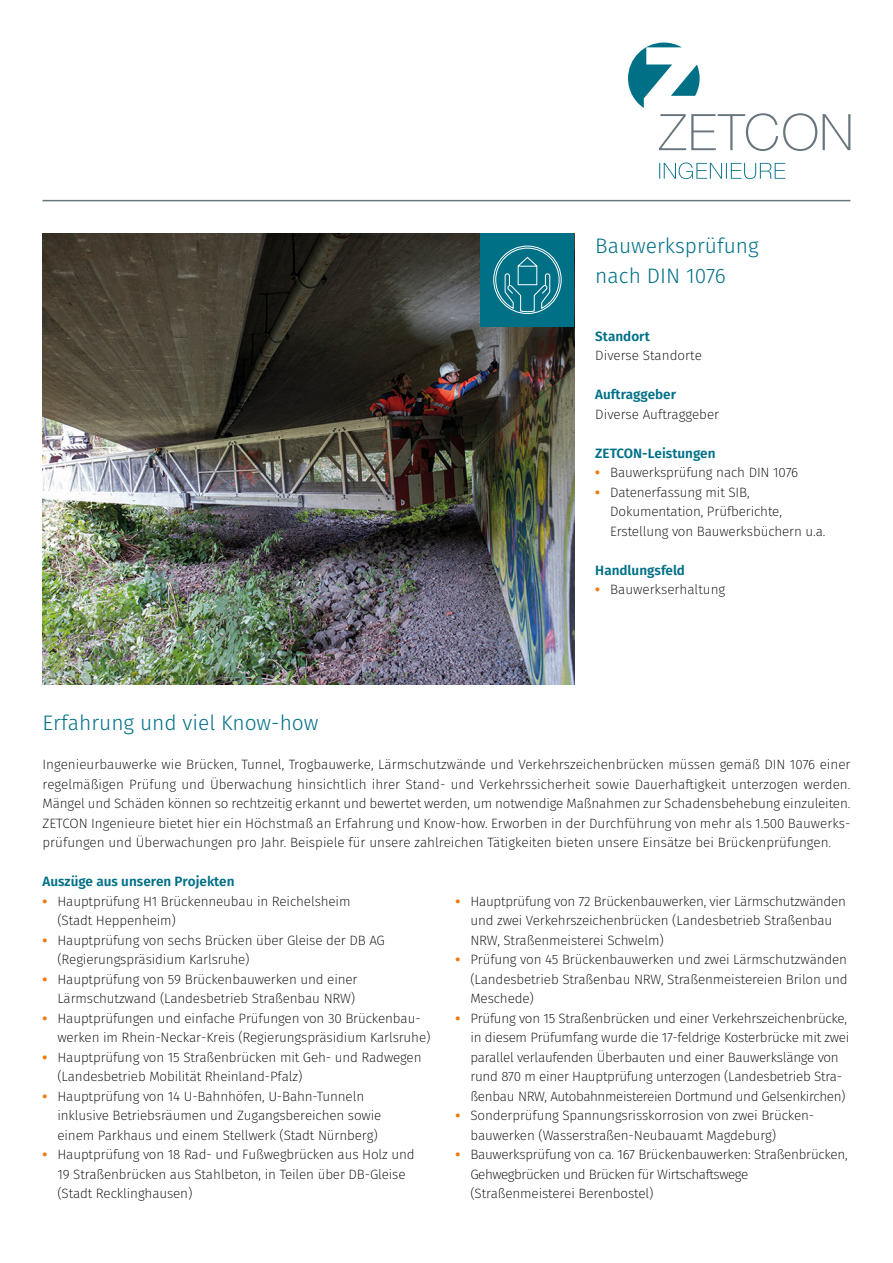
<style>
.page{position:relative;width:893px;height:1263px;background:#fff}
.page>*{position:absolute;margin:0;border:0;box-sizing:border-box;transform-origin:0 0}
.Navigation_14_20{font:300 21px/30px "Fira Sans";color:#007087}
.Copy_9_13_Block{font:200 13.5px/19.5px "Fira Sans";letter-spacing:-.01em;color:#000}
.Copy_9_13{font:600 13.5px "Fira Sans";color:#007087}
.Copy_9_13-2{font:200 13.5px "Fira Sans";color:#000}
.Copy_9_13_Block-2{font:600 13.5px "Fira Sans";color:#007087}
.s1{font-weight:800;color:#ef7a0b}
</style>
<div class="page">
<svg style="left:628px;top:43px;width:189px;height:108px"></svg>
<svg style="left:823px;top:114px;width:27px;height:36px"></svg>
<svg style="left:659px;top:163px;width:126px;height:16px"></svg>
<hr style="left:43px;top:200px;width:807px;height:1px;background:#67757d">
<img style="left:43px;top:233px;width:531px;height:451px">
<div style="left:480px;top:233px;width:94px;height:94px;background:#007087"></div>
<svg style="left:493px;top:245px;width:69px;height:69px"></svg>
<p class="Navigation_14_20" style="left:595px;top:230px;width:165px">Bauwerksprüfung nach DIN 1076</p>
<p class="Copy_9_13" style="left:595px;top:325px;width:56px">Standort</p>
<p class="Copy_9_13-2" style="left:595px;top:346px;width:108px">Diverse Standorte</p>
<p class="Copy_9_13" style="left:595px;top:383px;width:82px">Auftraggeber</p>
<p class="Copy_9_13-2" style="left:595px;top:405px;width:125px">Diverse Auftraggeber</p>
<p class="Copy_9_13" style="left:595px;top:442px;width:122px">ZETCON-Leistungen</p>
<p class="Copy_9_13_Block" style="left:595px;top:463px;width:204px"><span class="s1">•</span> Bauwerksprüfung nach DIN 1076</p>
<p class="Copy_9_13_Block" style="left:610px;top:482px;width:217px;text-indent:-15px"><span class="s1">•</span> Datenerfassung mit SIB,<br>Dokumentation, Prüfberichte,<br>Erstellung von Bauwerksbüchern u.a.</p>
<p class="Copy_9_13" style="left:595px;top:559px;width:91px">Handlungsfeld</p>
<p class="Copy_9_13_Block" style="left:595px;top:580px;width:131px"><span class="s1">•</span> Bauwerkserhaltung</p>
<p class="Navigation_14_20" style="left:43px;top:708px;width:277px">Erfahrung und viel Know-how</p>
<p class="Copy_9_13_Block" style="left:43px;top:755px;width:809px;text-align:justify">Ingenieurbauwerke wie Brücken, Tunnel, Trogbauwerke, Lärmschutzwände und Verkehrszeichenbrücken müssen gemäß DIN 1076 einer regelmäßigen Prüfung und Überwachung hinsichtlich ihrer Stand- und Verkehrssicherheit sowie Dauerhaftigkeit unterzogen werden.<br>Mängel und Schäden können so rechtzeitig erkannt und bewertet werden, um notwendige Maßnahmen zur Schadensbehebung einzuleiten.<br>ZETCON Ingenieure bietet hier ein Höchstmaß an Erfahrung und Know-how. Erworben in der Durchführung von mehr als 1.500 Bauwerks&shy;prüfungen und Überwachungen pro Jahr. Beispiele für unsere zahlreichen Tätigkeiten bieten unsere Einsätze bei Brückenprüfungen.</p>
<p class="Copy_9_13_Block-2" style="left:43px;top:870px;width:194px">Auszüge aus unseren Projekten</p>
<p class="Copy_9_13_Block" style="left:57px;top:891px;width:295px;text-indent:-15px"><span class="s1">•</span> Hauptprüfung H1 Brückenneubau in Reichelsheim (Stadt Heppenheim)</p>
<p class="Copy_9_13_Block" style="left:57px;top:930px;width:329px;text-indent:-15px"><span class="s1">•</span> Hauptprüfung von sechs Brücken über Gleise der DB AG (Regierungspräsidium Karlsruhe)</p>
<p class="Copy_9_13_Block" style="left:43px;top:969px;width:317px;text-align:right"><span class="s1">•</span> Hauptprüfung von 59 Brückenbauwerken und einer<br>Lärmschutzwand (Landesbetrieb Straßenbau NRW)</p>
<p class="Copy_9_13_Block" style="left:57px;top:1008px;width:375px;text-indent:-15px"><span class="s1">•</span> Hauptprüfungen und einfache Prüfungen von 30 Brückenbau&shy;werken im Rhein-Neckar-Kreis (Regierungspräsidium Karlsruhe)</p>
<p class="Copy_9_13_Block" style="left:57px;top:1047px;width:366px;text-indent:-15px"><span class="s1">•</span> Hauptprüfung von 15 Straßenbrücken mit Geh- und Radwegen (Landesbetrieb Mobilität Rheinland-Pfalz)</p>
<p class="Copy_9_13_Block" style="left:57px;top:1086px;width:325px;text-indent:-15px"><span class="s1">•</span> Hauptprüfung von 14 U-Bahnhöfen, U-Bahn-Tunneln inklusive Betriebsräumen und Zugangsbereichen sowie einem Parkhaus und einem Stellwerk (Stadt Nürnberg)</p>
<p class="Copy_9_13_Block" style="left:57px;top:1145px;width:359px;text-indent:-15px"><span class="s1">•</span> Hauptprüfung von 18 Rad- und Fußwegbrücken aus Holz und<br>19 Straßenbrücken aus Stahlbeton, in Teilen über DB-Gleise (Stadt Recklinghausen)</p>
<p class="Copy_9_13_Block" style="left:470px;top:891px;width:377px;text-indent:-15px"><span class="s1">•</span> Hauptprüfung von 72 Brückenbauwerken, vier Lärmschutzwänden und zwei Verkehrszeichenbrücken (Landesbetrieb Straßenbau<br>NRW, Straßenmeisterei Schwelm)</p>
<p class="Copy_9_13_Block" style="left:470px;top:950px;width:379px;text-align:justify;text-indent:-15px"><span class="s1">•</span> Prüfung von 45 Brückenbauwerken und zwei Lärmschutzwänden (Landesbetrieb Straßenbau NRW, Straßenmeistereien Brilon und Meschede)</p>
<p class="Copy_9_13_Block" style="left:470px;top:1008px;width:380px;text-indent:-15px"><span class="s1">•</span> Prüfung von 15 Straßenbrücken und einer Verkehrszeichenbrücke, in diesem Prüfumfang wurde die 17-feldrige Kosterbrücke mit zwei parallel verlaufenden Überbauten und einer Bauwerkslänge von rund 870 m einer Hauptprüfung unterzogen (Landesbetrieb Stra&shy;ßenbau NRW, Autobahnmeistereien Dortmund und Gelsenkirchen)</p>
<p class="Copy_9_13_Block" style="left:470px;top:1106px;width:345px;text-indent:-15px"><span class="s1">•</span> Sonderprüfung Spannungsrisskorrosion von zwei Brücken&shy;bauwerken (Wasserstraßen-Neubauamt Magdeburg)</p>
<p class="Copy_9_13_Block" style="left:470px;top:1145px;width:379px;text-indent:-15px"><span class="s1">•</span> Bauwerksprüfung von ca. 167 Brückenbauwerken: Straßenbrücken,<br>Gehwegbrücken und Brücken für Wirtschaftswege (Straßenmeisterei Berenbostel)</p>
</div>
